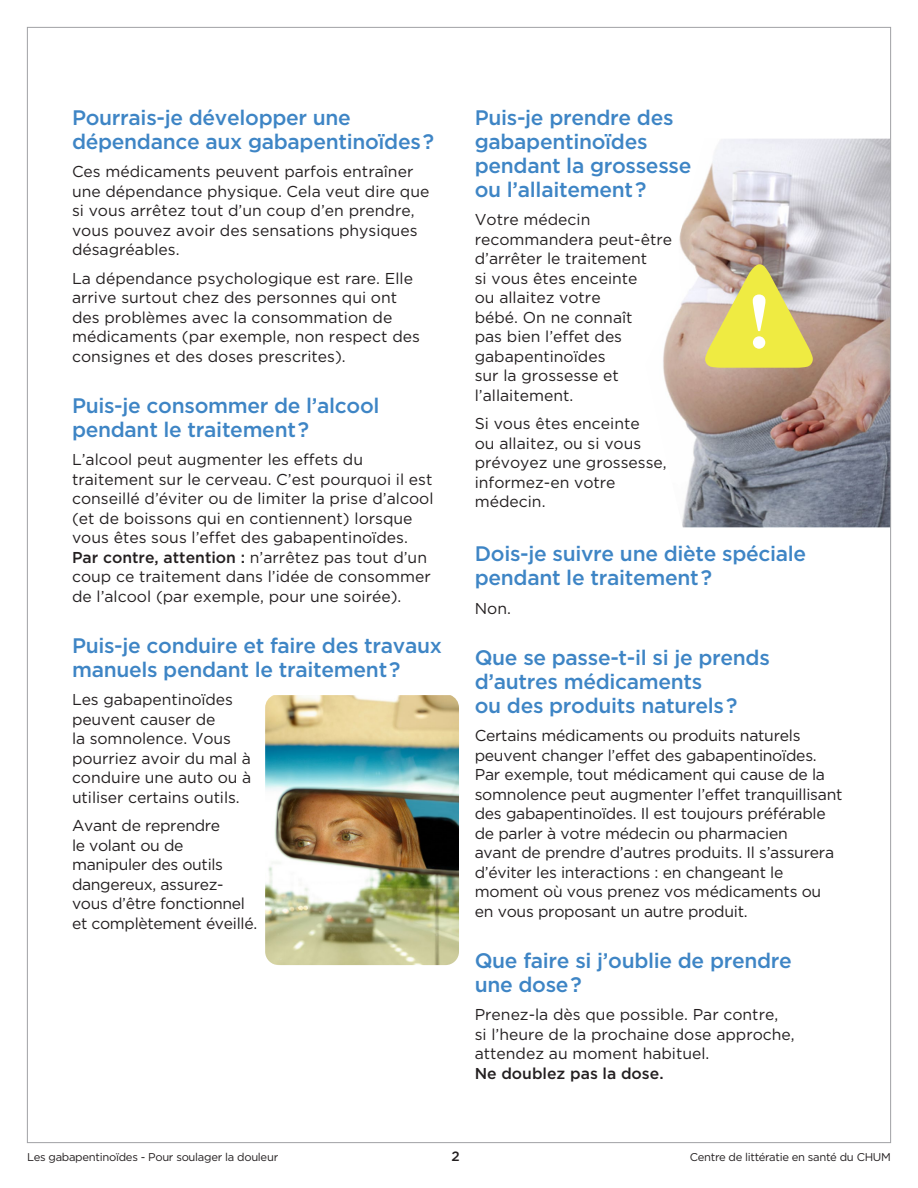
<style>
.page{position:relative;width:918px;height:1188px;background:#fff}
.page>*{position:absolute;margin:0;border:0;box-sizing:border-box;transform-origin:0 0}
.t1{font:500 21px/24px "Gotham";letter-spacing:-.015em;color:#3e85c5}
.t2{font:15.75px/19.5px "Gotham";color:#231f20}
.t3{font:15.75px/19.5px "Gotham";letter-spacing:-.02em;color:#231f20}
.t4{font:500 15.75px "Gotham";color:#231f20}
.t5{font:500 13.5px "Gotham";color:#231f20}
.t6{font:11.25px "Gotham";letter-spacing:-.025em;color:#231f20}
.s1{font-weight:500}
</style>
<div class="page">
<img style="left:663px;top:139px;width:227px;height:388px">
<svg style="left:705px;top:264px;width:108px;height:104px;background:#dcd374"></svg>
<img style="left:265px;top:695px;width:194px;height:270px">
<h1 class="t1" style="left:72px;top:105px;width:364px">Pourrais-je développer une dépendance aux gabapentinoïdes?</h1>
<p class="t2" style="left:72px;top:162px;width:359px">Ces médicaments peuvent parfois entraîner une dépendance physique. Cela veut dire que si vous arrêtez tout d’un coup d’en prendre, vous pouvez avoir des sensations physiques désagréables.</p>
<p class="t2" style="left:72px;top:268px;width:349px">La dépendance psychologique est rare. Elle arrive surtout chez des personnes qui ont des problèmes avec la consommation de médicaments (par exemple, non respect des consignes et des doses prescrites).</p>
<h1 class="t1" style="left:72px;top:393px;width:309px">Puis-je consommer de l’alcool pendant le traitement?</h1>
<p class="t2" style="left:72px;top:450px;width:363px">L’alcool peut augmenter les effets du traitement sur le cerveau. C’est pourquoi il est conseillé d’éviter ou de limiter la prise d’alcool (et de boissons qui en contiennent) lorsque vous êtes sous l’effet des gabapentinoïdes.<br><span class="s1">Par contre, attention :</span> n’arrêtez pas tout d’un coup ce traitement dans l’idée de consommer de l’alcool (par exemple, pour une soirée).</p>
<h1 class="t1" style="left:72px;top:633px;width:371px">Puis-je conduire et faire des travaux manuels pendant le traitement?</h1>
<p class="t2" style="left:72px;top:690px;width:181px">Les gabapentinoïdes peuvent causer de<br>la somnolence. Vous pourriez avoir du mal à conduire une auto ou à utiliser certains outils.</p>
<p class="t3" style="left:72px;top:816px;width:187px">Avant de reprendre<br>le volant ou de manipuler des outils dangereux, assurez&shy;vous d’être fonctionnel et complètement éveillé.</p>
<h1 class="t1" style="left:475px;top:105px;width:218px">Puis-je prendre des gabapentinoïdes pendant la grossesse ou l’allaitement?</h1>
<p class="t2" style="left:475px;top:210px;width:199px">Votre médecin recommandera peut-être d’arrêter le traitement<br>si vous êtes enceinte<br>ou allaitez votre<br>bébé. On ne connaît<br>pas bien l’effet des gabapentinoïdes<br>sur la grossesse et l’allaitement.</p>
<p class="t2" style="left:475px;top:414px;width:194px">Si vous êtes enceinte<br>ou allaitez, ou si vous prévoyez une grossesse, informez-en votre médecin.</p>
<h1 class="t1" style="left:475px;top:542px;width:333px">Dois-je suivre une diète spéciale pendant le traitement?</h1>
<p class="t2" style="left:475px;top:598px;width:38px">Non.</p>
<h1 class="t1" style="left:475px;top:645px;width:297px">Que se passe-t-il si je prends d’autres médicaments<br>ou des produits naturels?</h1>
<p class="t2" style="left:475px;top:726px;width:369px">Certains médicaments ou produits naturels peuvent changer l’effet des gabapentinoïdes.<br>Par exemple, tout médicament qui cause de la somnolence peut augmenter l’effet tranquillisant des gabapentinoïdes. Il est toujours préférable de parler à votre médecin ou pharmacien<br>avant de prendre d’autres produits. Il s’assurera d’éviter les interactions : en changeant le moment où vous prenez vos médicaments ou en vous proposant un autre produit.</p>
<h1 class="t1" style="left:475px;top:948px;width:319px">Que faire si j’oublie de prendre une dose?</h1>
<p class="t2" style="left:475px;top:1005px;width:322px">Prenez-la dès que possible. Par contre,<br>si l’heure de la prochaine dose approche, attendez au moment habituel.</p>
<p class="t4" style="left:475px;top:1064px;width:190px">Ne doublez pas la dose.</p>
<p class="t6" style="left:27px;top:1150px;width:253px">Les gabapentinoïdes - Pour soulager la douleur</p>
<p class="t5" style="left:451px;top:1148px;width:10px">2</p>
<p class="t6" style="left:690px;top:1150px;width:203px">Centre de littératie en santé du CHUM</p>
</div>
